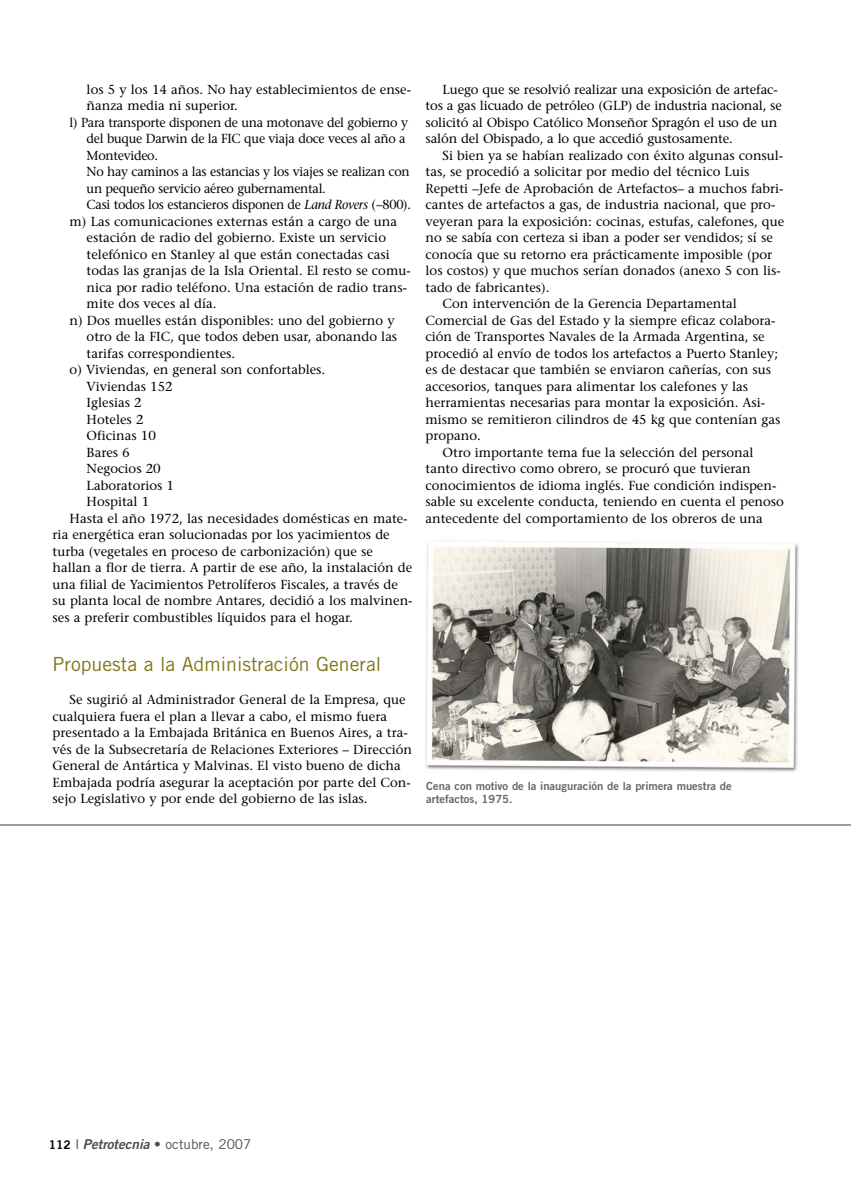
<style>
.page{position:relative;width:851px;height:1191px;background:#fff}
.page>*{position:absolute;margin:0;border:0;box-sizing:border-box;transform-origin:0 0}
.t1{font:19.5px "Trade Gothic";color:#807517}
.t2{font:13.5px "Trade Gothic";color:#4d4d4d}
.t3{font:13.05px/16.5px "Stone Serif";color:#000}
.t4{font:13.05px "Stone Serif";letter-spacing:-.025em;color:#000;scale:.96 1}
.t5{font:11.25px/13.5px "Trade Gothic Bold Two";color:#666}
.s1{font-style:italic}
.s2{font-family:"Trade Gothic Bold Two";font-size:12px;color:#000}
.s3{font-family:"Trade Gothic Bold Two";font-style:italic}
</style>
<div class="page">
<img style="left:425px;top:542px;width:374px;height:230px">
<hr style="left:0;top:824px;width:850px;height:1px;background:#808080">
<p class="t3" style="left:87px;top:82px;width:326px">los 5 y los 14 años. No hay establecimientos de ense-</p>
<p class="t3" style="left:87px;top:98px;width:153px">ñanza media ni superior.</p>
<p class="t4" style="left:70px;top:116px;width:354px">l) Para transporte disponen de una motonave del gobierno y</p>
<p class="t4" style="left:87px;top:133px;width:333px">del buque Darwin de la FIC que viaja doce veces al año a</p>
<p class="t4" style="left:87px;top:149px;width:76px">Montevideo.</p>
<p class="t4" style="left:87px;top:166px;width:338px">No hay caminos a las estancias y los viajes se realizan con</p>
<p class="t4" style="left:87px;top:182px;width:251px">un pequeño servicio aéreo gubernamental.</p>
<p class="t4" style="left:87px;top:199px;width:339px">Casi todos los estancieros disponen de <span class="s1">Land Rovers</span> (~800).</p>
<p class="t3" style="left:70px;top:214px;width:329px">m) Las comunicaciones externas están a cargo de una</p>
<p class="t3" style="left:87px;top:230px;width:301px">estación de radio del gobierno. Existe un servicio</p>
<p class="t3" style="left:87px;top:247px;width:304px">telefónico en Stanley al que están conectadas casi</p>
<p class="t3" style="left:87px;top:263px;width:325px">todas las granjas de la Isla Oriental. El resto se comu-</p>
<p class="t3" style="left:87px;top:280px;width:322px">nica por radio teléfono. Una estación de radio trans-</p>
<p class="t3" style="left:87px;top:296px;width:131px">mite dos veces al día.</p>
<p class="t3" style="left:70px;top:313px;width:326px">n) Dos muelles están disponibles: uno del gobierno y</p>
<p class="t3" style="left:87px;top:329px;width:312px">otro de la FIC, que todos deben usar, abonando las</p>
<p class="t3" style="left:87px;top:346px;width:150px">tarifas correspondientes.</p>
<p class="t3" style="left:70px;top:362px;width:257px">o) Viviendas, en general son confortables.</p>
<p class="t3" style="left:87px;top:379px;width:87px">Viviendas 152</p>
<p class="t3" style="left:87px;top:395px;width:56px">Iglesias 2</p>
<p class="t3" style="left:87px;top:412px;width:58px">Hoteles 2</p>
<p class="t3" style="left:87px;top:428px;width:71px">Oficinas 10</p>
<p class="t3" style="left:87px;top:445px;width:45px">Bares 6</p>
<p class="t3" style="left:87px;top:461px;width:76px">Negocios 20</p>
<p class="t3" style="left:87px;top:478px;width:89px">Laboratorios 1</p>
<p class="t3" style="left:87px;top:494px;width:64px">Hospital 1</p>
<p class="t3" style="left:70px;top:511px;width:339px">Hasta el año 1972, las necesidades domésticas en mate-</p>
<p class="t3" style="left:53px;top:527px;width:338px">ria energética eran solucionadas por los yacimientos de</p>
<p class="t3" style="left:53px;top:544px;width:322px">turba (vegetales en proceso de carbonización) que se</p>
<p class="t3" style="left:53px;top:560px;width:361px">hallan a flor de tierra. A partir de ese año, la instalación de</p>
<p class="t3" style="left:53px;top:577px;width:347px">una filial de Yacimientos Petrolíferos Fiscales, a través de</p>
<p class="t3" style="left:53px;top:593px;width:361px">su planta local de nombre Antares, decidió a los malvinen-</p>
<p class="t3" style="left:53px;top:610px;width:302px">ses a preferir combustibles líquidos para el hogar.</p>
<h1 class="t1" style="left:53px;top:657px;width:330px">Propuesta a la Administración General</h1>
<p class="t3" style="left:53px;top:692px;width:361px;text-indent:17px">Se sugirió al Administrador General de la Empresa, que cualquiera fuera el plan a llevar a cabo, el mismo fuera presentado a la Embajada Británica en Buenos Aires, a tra&shy;vés de la Subsecretaría de Relaciones Exteriores – Dirección General de Antártica y Malvinas. El visto bueno de dicha Embajada podría asegurar la aceptación por parte del Con&shy;sejo Legislativo y por ende del gobierno de las islas.</p>
<p class="t3" style="left:425px;top:82px;width:358px;text-indent:17px">Luego que se resolvió realizar una exposición de artefac&shy;tos a gas licuado de petróleo (GLP) de industria nacional, se solicitó al Obispo Católico Monseñor Spragón el uso de un salón del Obispado, a lo que accedió gustosamente.</p>
<p class="t3" style="left:442px;top:148px;width:342px">Si bien ya se habían realizado con éxito algunas consul-</p>
<p class="t3" style="left:425px;top:164px;width:325px">tas, se procedió a solicitar por medio del técnico Luis</p>
<p class="t3" style="left:425px;top:181px;width:359px">Repetti –Jefe de Aprobación de Artefactos– a muchos fabri-</p>
<p class="t3" style="left:425px;top:197px;width:351px">cantes de artefactos a gas, de industria nacional, que pro-</p>
<p class="t3" style="left:425px;top:214px;width:360px">veyeran para la exposición: cocinas, estufas, calefones, que</p>
<p class="t3" style="left:425px;top:230px;width:349px">no se sabía con certeza si iban a poder ser vendidos; sí se</p>
<p class="t3" style="left:425px;top:247px;width:348px">conocía que su retorno era prácticamente imposible (por</p>
<p class="t3" style="left:425px;top:263px;width:357px">los costos) y que muchos serían donados (anexo 5 con lis-</p>
<p class="t3" style="left:425px;top:280px;width:126px">tado de fabricantes).</p>
<p class="t3" style="left:442px;top:296px;width:296px">Con intervención de la Gerencia Departamental</p>
<p class="t3" style="left:425px;top:313px;width:351px">Comercial de Gas del Estado y la siempre eficaz colabora-</p>
<p class="t3" style="left:425px;top:329px;width:340px">ción de Transportes Navales de la Armada Argentina, se</p>
<p class="t3" style="left:425px;top:346px;width:354px">procedió al envío de todos los artefactos a Puerto Stanley;</p>
<p class="t3" style="left:425px;top:362px;width:347px">es de destacar que también se enviaron cañerías, con sus</p>
<p class="t3" style="left:425px;top:379px;width:324px">accesorios, tanques para alimentar los calefones y las</p>
<p class="t3" style="left:425px;top:395px;width:341px">herramientas necesarias para montar la exposición. Asi-</p>
<p class="t3" style="left:425px;top:412px;width:356px">mismo se remitieron cilindros de 45 kg que contenían gas</p>
<p class="t3" style="left:425px;top:428px;width:57px">propano.</p>
<p class="t3" style="left:442px;top:445px;width:312px">Otro importante tema fue la selección del personal</p>
<p class="t3" style="left:425px;top:461px;width:327px">tanto directivo como obrero, se procuró que tuvieran</p>
<p class="t3" style="left:425px;top:478px;width:352px">conocimientos de idioma inglés. Fue condición indispen-</p>
<p class="t3" style="left:425px;top:494px;width:360px">sable su excelente conducta, teniendo en cuenta el penoso</p>
<p class="t3" style="left:425px;top:511px;width:339px">antecedente del comportamiento de los obreros de una</p>
<p class="t5" style="left:426px;top:779px;width:307px">Cena con motivo de la inauguración de la primera muestra de artefactos, 1975.</p>
<p class="t2" style="left:49px;top:1139px;width:204px"><span class="s2">112</span> I <span class="s3">Petrotecnia</span> • octubre, 2007</p>
</div>
